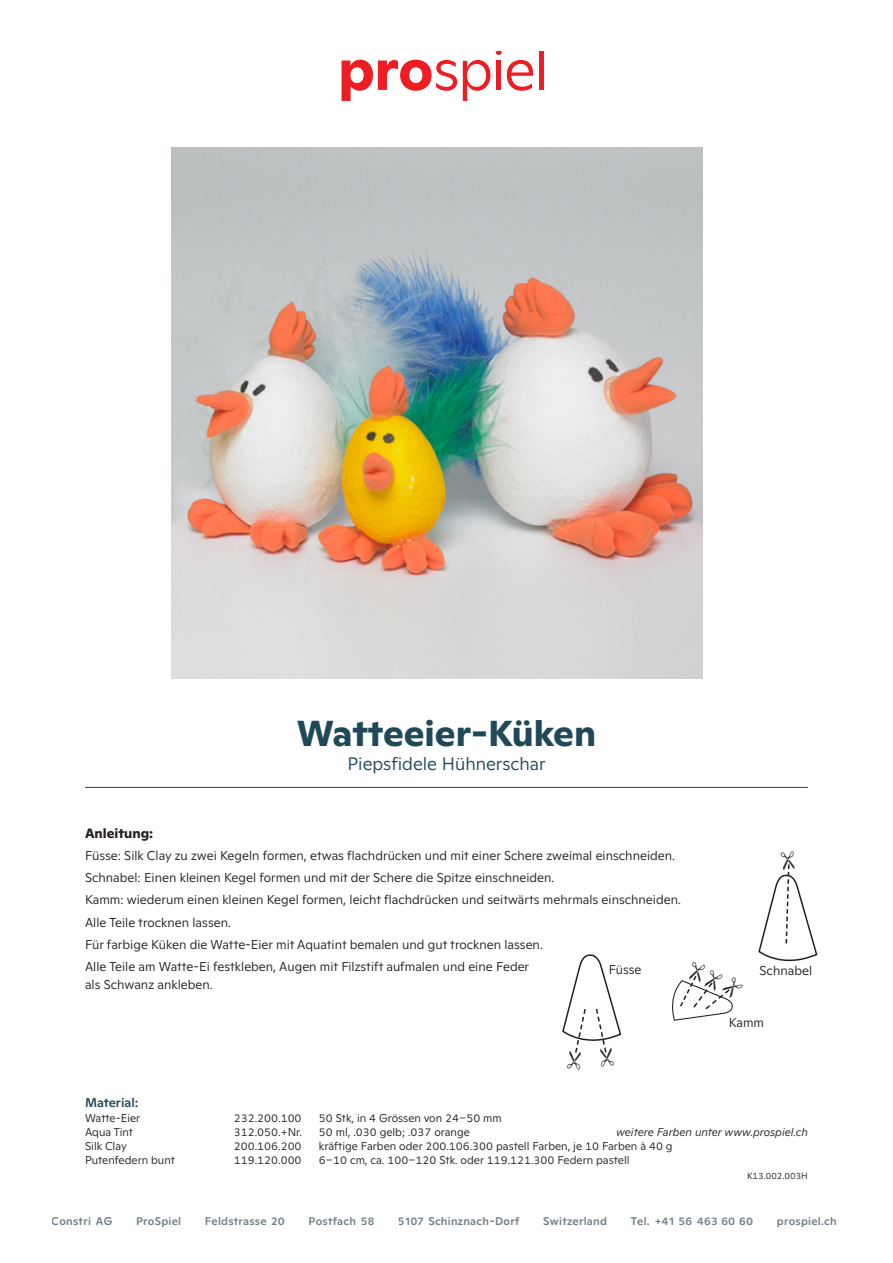
<style>
.page{position:relative;width:893px;height:1263px;background:#fff}
.page>*{position:absolute;margin:0;border:0;box-sizing:border-box;transform-origin:0 0}
.TITEL_24{font:700 36px "Ginto Normal";color:#1f4959}
.UT_12{font:300 18px "Ginto Normal";color:#1f4959}
.UT_9{font:700 13.5px "Ginto Normal";color:#231f20}
.GT_8_5_12{font:300 12.75px/18px "Ginto Normal";color:#231f20}
.Material_Titel_8_5{font:500 12.75px "Ginto Normal";color:#1f4959}
.MATERIAL{font:300 11.25px "Ginto Normal";color:#231f20}
.MATERIAL-2{font:italic 300 11.25px "Ginto Normal";color:#231f20}
.t1{font:500 11.1px "Ginto Normal";letter-spacing:.02em;color:#2f4953}
.Rezeptnummer_u_li_6{font:300 9px "Ginto Normal";color:#231f20}
</style>
<div class="page">
<img style="left:172px;top:148px;width:531px;height:531px">
<hr style="left:85px;top:787px;width:723px;height:1px;background:#1f4959">
<svg style="left:342px;top:60px;width:115px;height:41px"></svg>
<svg style="left:463px;top:60px;width:27px;height:41px"></svg>
<svg style="left:496px;top:51px;width:37px;height:40px"></svg>
<div style="left:539px;top:51px;width:5px;height:39px;background:#ee1d23"></div>
<svg style="left:562px;top:954px;width:60px;height:99px"></svg>
<svg style="left:672px;top:976px;width:61px;height:45px"></svg>
<svg style="left:758px;top:864px;width:60px;height:98px"></svg>
<p class="TITEL_24" style="left:297px;top:706px;width:301px">Watteeier-Küken</p>
<p class="UT_12" style="left:348px;top:751px;width:200px">Piepsfidele Hühnerschar</p>
<p class="UT_9" style="left:85px;top:822px;width:70px">Anleitung:</p>
<p class="GT_8_5_12" style="left:85px;top:845px;width:591px">Füsse: Silk Clay zu zwei Kegeln formen, etwas flachdrücken und mit einer Schere zweimal einschneiden.</p>
<p class="GT_8_5_12" style="left:85px;top:868px;width:471px">Schnabel: Einen kleinen Kegel formen und mit der Schere die Spitze einschneiden.</p>
<p class="GT_8_5_12" style="left:85px;top:890px;width:597px">Kamm: wiederum einen kleinen Kegel formen, leicht flachdrücken und seitwärts mehrmals einschneiden.</p>
<p class="GT_8_5_12" style="left:85px;top:912px;width:147px">Alle Teile trocknen lassen.</p>
<p class="GT_8_5_12" style="left:85px;top:934px;width:459px">Für farbige Küken die Watte-Eier mit Aquatint bemalen und gut trocknen lassen.</p>
<p class="GT_8_5_12" style="left:85px;top:957px;width:446px">Alle Teile am Watte-Ei festkleben, Augen mit Filzstift aufmalen und eine Feder als Schwanz ankleben.</p>
<p class="GT_8_5_12" style="left:609px;top:959px;width:34px">Füsse</p>
<p class="GT_8_5_12" style="left:760px;top:961px;width:54px">Schnabel</p>
<p class="GT_8_5_12" style="left:729px;top:1012px;width:37px">Kamm</p>
<p class="Material_Titel_8_5" style="left:85px;top:1093px;width:55px">Material:</p>
<p class="MATERIAL" style="left:85px;top:1110px;width:57px">Watte-Eier</p>
<p class="MATERIAL" style="left:234px;top:1110px;width:69px">232.200.100</p>
<p class="MATERIAL" style="left:319px;top:1110px;width:184px">50 Stk, in 4 Grössen von 24–50 mm</p>
<p class="MATERIAL" style="left:85px;top:1124px;width:50px">Aqua Tint</p>
<p class="MATERIAL" style="left:234px;top:1124px;width:70px">312.050.+Nr.</p>
<p class="MATERIAL" style="left:319px;top:1124px;width:153px">50 ml, .030 gelb; .037 orange</p>
<p class="MATERIAL-2" style="left:616px;top:1124px;width:193px">weitere Farben unter www.prospiel.ch</p>
<p class="MATERIAL" style="left:85px;top:1138px;width:43px">Silk Clay</p>
<p class="MATERIAL" style="left:234px;top:1138px;width:69px">200.106.200</p>
<p class="MATERIAL" style="left:319px;top:1138px;width:355px">kräftige Farben oder 200.106.300 pastell Farben, je 10 Farben à 40 g</p>
<p class="MATERIAL" style="left:85px;top:1152px;width:92px">Putenfedern bunt</p>
<p class="MATERIAL" style="left:234px;top:1152px;width:69px">119.120.000</p>
<p class="MATERIAL" style="left:319px;top:1152px;width:312px">6–10 cm, ca. 100–120 Stk. oder 119.121.300 Federn pastell</p>
<p class="Rezeptnummer_u_li_6" style="left:747px;top:1169px;width:62px">K13.002.003H</p>
<p class="t1" style="left:52px;top:1213px;width:62px">Constri AG</p>
<p class="t1" style="left:136px;top:1213px;width:47px">ProSpiel</p>
<p class="t1" style="left:205px;top:1213px;width:81px">Feldstrasse 20</p>
<p class="t1" style="left:309px;top:1213px;width:67px">Postfach 58</p>
<p class="t1" style="left:398px;top:1213px;width:123px">5107 Schinznach-Dorf</p>
<p class="t1" style="left:543px;top:1213px;width:65px">Switzerland</p>
<p class="t1" style="left:631px;top:1213px;width:124px">Tel. +41 56 463 60 60</p>
<p class="t1" style="left:777px;top:1213px;width:61px">prospiel.ch</p>
</div>
